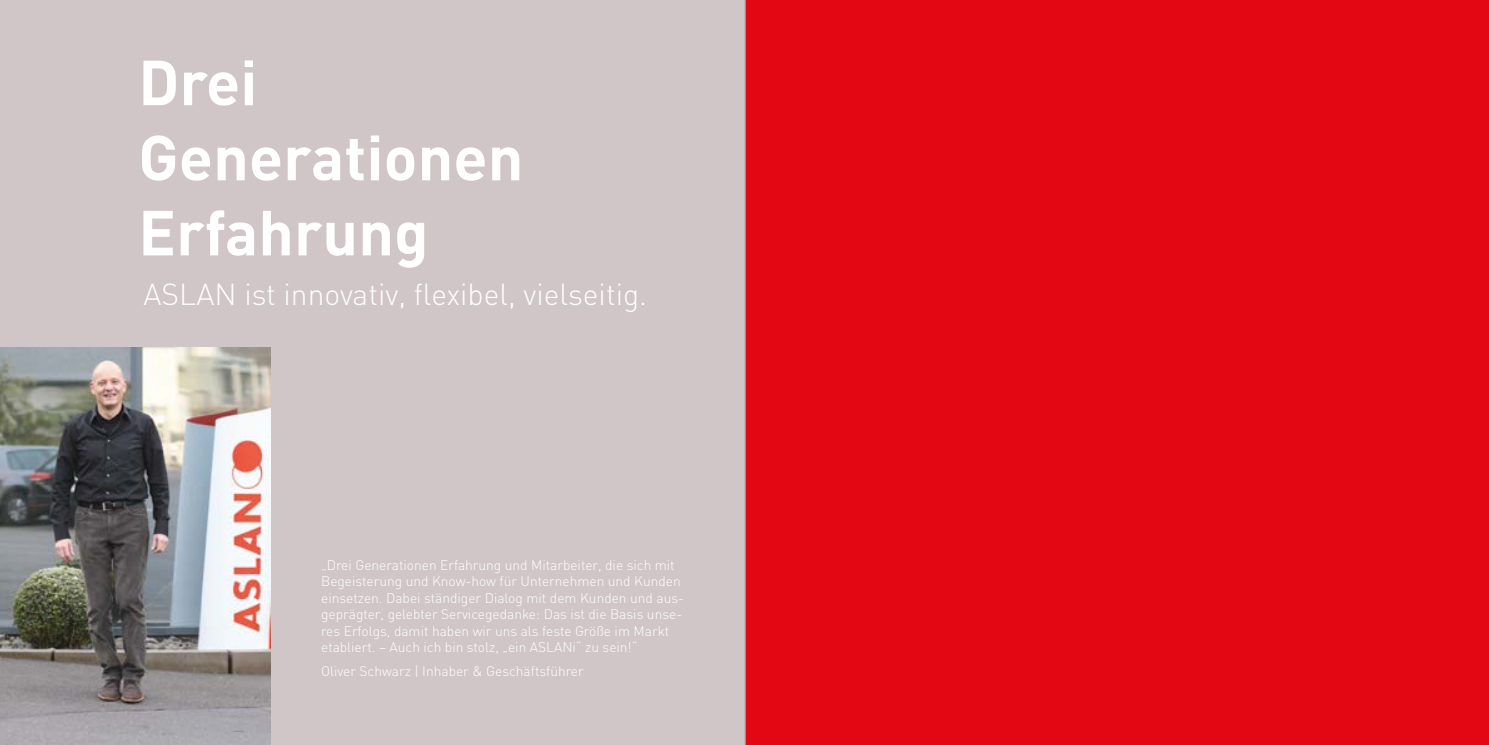
<style>
.page{position:relative;width:1489px;height:745px;background:#fff}
.page>*{position:absolute;margin:0;border:0;box-sizing:border-box;transform-origin:0 0}
.t1{font:700 62.5px/75px "DIN";color:#fff}
.t2{font:300 30px "DIN";color:#fff}
.t3{font:300 13.75px/16.5px "DIN";color:#fff}
</style>
<div class="page">
<div style="left:0;top:0;width:745px;height:744px;background:#d0c6c7"></div>
<div style="left:744px;top:0;width:744px;height:744px;background:#e30613"></div>
<img style="left:0;top:347px;width:270px;height:397px">
<h1 class="t1" style="left:138px;top:42px;width:386px">Drei<br>Generationen<br>Erfahrung</h1>
<h2 class="t2" style="left:144px;top:276px;width:505px">ASLAN ist innovativ, flexibel, vielseitig.</h2>
<p class="t3" style="left:321px;top:556px;width:364px">„Drei Generationen Erfahrung und Mitarbeiter, die sich mit Begeisterung und Know-how für Unternehmen und Kunden einsetzen. Dabei ständiger Dialog mit dem Kunden und aus&shy;geprägter, gelebter Servicegedanke: Das ist die Basis unse&shy;res Erfolgs, damit haben wir uns als feste Größe im Markt etabliert. – Auch ich bin stolz, „ein ASLANi“ zu sein!“</p>
<p class="t3" style="left:321px;top:662px;width:264px">Oliver Schwarz | Inhaber &amp; Geschäftsführer</p>
</div>
